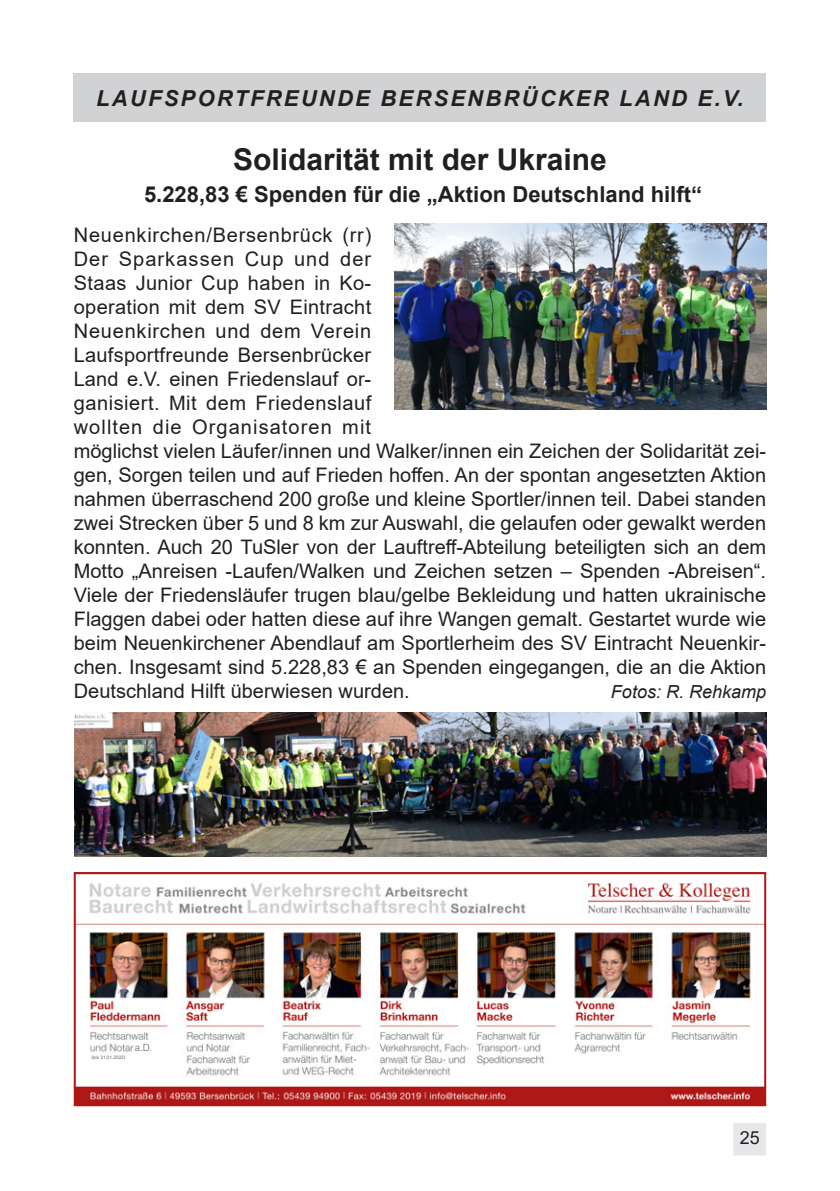
<style>
.page{position:relative;width:840px;height:1191px;background:#fff}
.page>*{position:absolute;margin:0;border:0;box-sizing:border-box;transform-origin:0 0}
.Überschrift{font:700 30px "Arial";color:#231f20}
.Zwischenüberschrift{font:700 22px "Arial";color:#231f20}
.Balken{font:italic 700 22px "Arial";letter-spacing:.1em;color:#231f20}
.Inhalt{font:20px/24px "Arial";color:#231f20}
.Inhalt-2{font:italic 18px "Arial";color:#231f20}
.t1{font:18px "Arial";color:#231f20}
.t2{font:300 9.8px "Arial Nova";color:#636362}
.t3{font:4.6px "Arial";letter-spacing:.005em;color:#636362}
</style>
<div class="page">
<div style="left:733px;top:1122px;width:32px;height:33px;background:#e6e7e9"></div>
<div style="left:74px;top:74px;width:691px;height:48px;background:#d1d2d4"></div>
<img style="left:77px;top:882px;width:685px;height:221px">
<div style="left:74px;top:872px;width:691px;height:234px;border:2px solid #af1816"></div>
<img style="left:74px;top:712px;width:692px;height:144px">
<img style="left:394px;top:224px;width:371px;height:186px">
<p class="Balken" style="left:96px;top:83px;width:648px">LAUFSPORTFREUNDE BERSENBRÜCKER LAND E.V.</p>
<p class="Überschrift" style="left:233px;top:138px;width:375px">Solidarität mit der Ukraine</p>
<p class="Zwischenüberschrift" style="left:144px;top:179px;width:559px">5.228,83 € Spenden für die „Aktion Deutschland hilft“</p>
<p class="Inhalt" style="left:74px;top:223px;width:693px">Neuenkirchen/Bersenbrück (rr)<br>Der Sparkassen Cup und der<br>Staas Junior Cup haben in Ko-<br>operation mit dem SV Eintracht<br>Neuenkirchen und dem Verein<br>Laufsportfreunde Bersenbrücker<br>Land e.V. einen Friedenslauf or-<br>ganisiert. Mit dem Friedenslauf<br>wollten die Organisatoren mit<br>möglichst vielen Läufer/innen und Walker/innen ein Zeichen der Solidarität zei&shy;gen, Sorgen teilen und auf Frieden hoffen. An der spontan angesetzten Aktion nahmen überraschend 200 große und kleine Sportler/innen teil. Dabei standen zwei Strecken über 5 und 8 km zur Auswahl, die gelaufen oder gewalkt werden konnten. Auch 20 TuSler von der Lauftreff-Abteilung beteiligten sich an dem Motto „Anreisen -Laufen/Walken und Zeichen setzen – Spenden -Abreisen“.<br>Viele der Friedensläufer trugen blau/gelbe Bekleidung und hatten ukrainische Flaggen dabei oder hatten diese auf ihre Wangen gemalt. Gestartet wurde wie beim Neuenkirchener Abendlauf am Sportlerheim des SV Eintracht Neuenkir&shy;chen. Insgesamt sind 5.228,83 € an Spenden eingegangen, die an die Aktion Deutschland Hilft überwiesen wurden.</p>
<p class="Inhalt-2" style="left:610px;top:680px;width:157px">Fotos: R. Rehkamp</p>
<p class="t3" style="left:92px;top:1053px;width:35px">(bis 31.01.2022)</p>
<p class="t2" style="left:135px;top:1042px;width:19px">a.D.</p>
<p class="t1" style="left:739px;top:1125px;width:22px">25</p>
</div>
